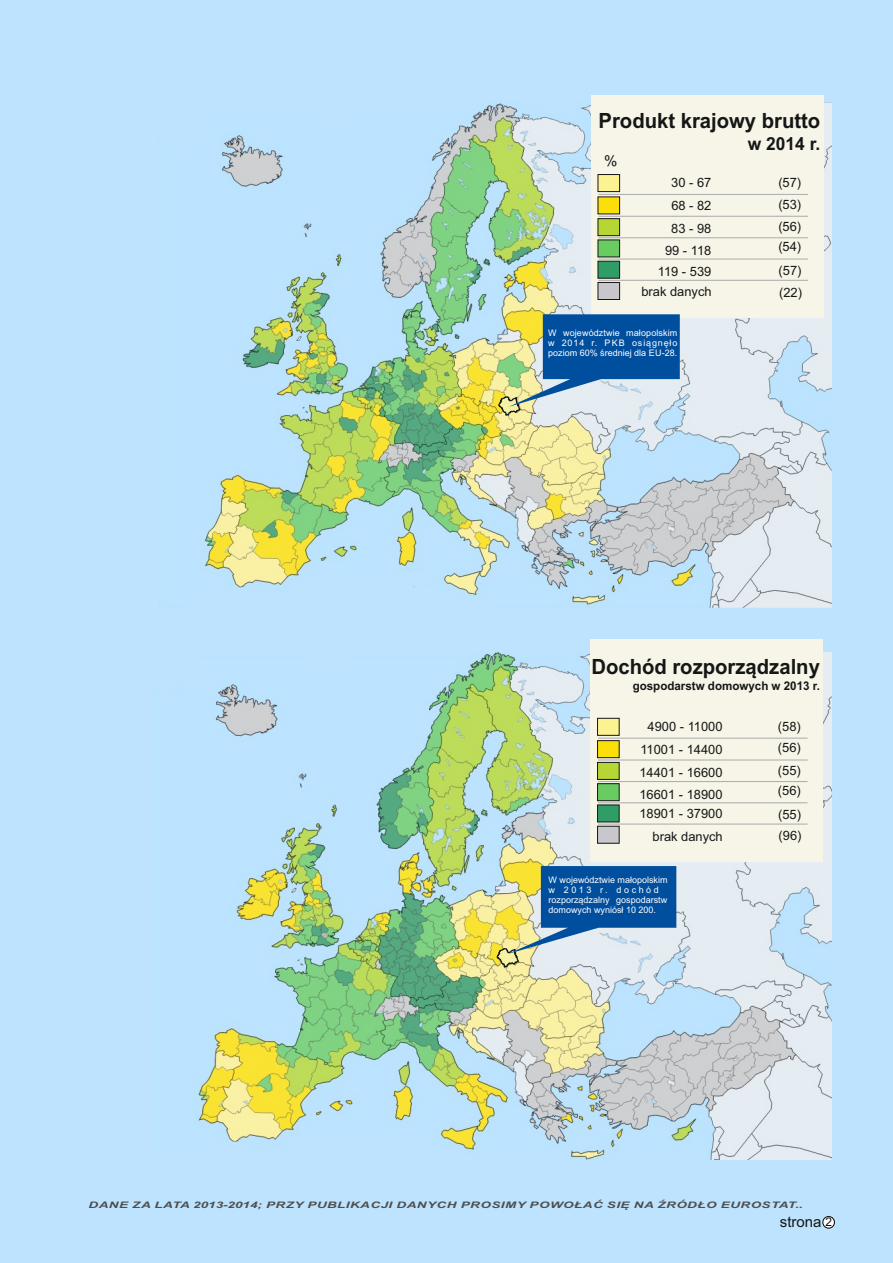
<style>
.page{position:relative;width:893px;height:1263px;background:#bde3ff}
.page>*{position:absolute;margin:0;border:0;box-sizing:border-box;transform-origin:0 0}
.t1{font:700 21px "Arial";color:#151616;scale:.96 1}
.t2{font:700 18px "Arial";color:#151616;scale:.96 1}
.t3{font:15px "Arial";color:#151616}
.t4{font:12.9px/22.2px "Arial";color:#151616}
.t5{font:700 12px "Arial";color:#151616;scale:.96 1}
.t6{font:11.85px "Arial";color:#151616}
.t7{font:9px/10.1px "Arial";color:#fff}
.t8{font:italic 700 9px "Arial";letter-spacing:.035em;color:#4e4e4d;scale:1.5 1}
</style>
<div class="page">
<div style="left:822px;top:1216px;width:13px;height:13px;background:#fff;border:1px solid #151616;border-radius:50%"></div>
<img style="left:198px;top:652px;width:634px;height:508px">
<svg style="left:496px;top:866px;width:180px;height:103px;background:#7a9faf"></svg>
<div style="left:591px;top:639px;width:232px;height:222px;background:#f7f5e8"></div>
<svg style="left:597px;top:717px;width:23px;height:127px;background:#9ab366"></svg>
<hr style="left:598px;top:738px;width:210px;height:1px;background:#afb0b0">
<hr style="left:598px;top:759px;width:210px;height:1px;background:#afb0b0">
<hr style="left:598px;top:781px;width:210px;height:1px;background:#afb0b0">
<hr style="left:598px;top:802px;width:210px;height:1px;background:#afb0b0">
<hr style="left:598px;top:823px;width:210px;height:2px;background:#afb0b0">
<img style="left:204px;top:103px;width:628px;height:505px">
<div style="left:591px;top:96px;width:232px;height:222px;background:#f7f5e8"></div>
<svg style="left:597px;top:174px;width:23px;height:126px;background:#9bb467"></svg>
<hr style="left:598px;top:194px;width:210px;height:1px;background:#afb0b0">
<hr style="left:598px;top:216px;width:210px;height:1px;background:#afb0b0">
<hr style="left:598px;top:237px;width:210px;height:1px;background:#afb0b0">
<hr style="left:598px;top:258px;width:210px;height:2px;background:#afb0b0">
<hr style="left:598px;top:280px;width:210px;height:1px;background:#afb0b0">
<svg style="left:498px;top:314px;width:182px;height:103px;background:#6f99af"></svg>
<h1 class="t1" style="left:599px;top:113px;width:233px">Produkt krajowy brutto</h1>
<h2 class="t2" style="left:748px;top:137px;width:77px">w 2014 r.</h2>
<h3 class="t3" style="left:604px;top:155px;width:15px">%</h3>
<h3 class="t4" style="left:658px;top:173px;width:55px;text-align:right">30 - 67<br>68 - 82<br>83 - 98<br>99 - 118<br>119 - 539</h3>
<h3 class="t4" style="left:641px;top:281px;width:72px">brak danych</h3>
<p class="t7" style="left:548px;top:329px;width:131px;text-align:justify">W województwie małopolskim w 2014 r. PKB osiągnęło poziom 60% średniej dla EU-28.</p>
<h3 class="t4" style="left:778px;top:172px;width:24px">(57)</h3>
<h3 class="t4" style="left:778px;top:194px;width:24px">(53) (56)</h3>
<h3 class="t4" style="left:778px;top:237px;width:24px">(54)</h3>
<h3 class="t4" style="left:779px;top:260px;width:25px">(57) (22)</h3>
<h1 class="t1" style="left:591px;top:659px;width:240px">Dochód rozporządzalny</h1>
<h3 class="t5" style="left:633px;top:681px;width:197px">gospodarstw domowych w 2013 r.</h3>
<h3 class="t4" style="left:639px;top:716px;width:85px;line-height:22.6px;text-align:justify;text-indent:8px">4900 - 11000<br>11001 - 14400<br>14401 - 16600<br>16601 - 18900</h3>
<h3 class="t4" style="left:639px;top:804px;width:85px;text-align:right">18901 - 37900 brak danych</h3>
<p class="t7" style="left:548px;top:876px;width:121px">W województwie małopolskim w 2013 r. dochód rozporządzalny gospodarstw domowych wyniósł 10 200.</p>
<h3 class="t4" style="left:778px;top:716px;width:24px">(58)</h3>
<h3 class="t4" style="left:778px;top:738px;width:24px">(56) (55)</h3>
<h3 class="t4" style="left:778px;top:781px;width:24px">(56)</h3>
<h3 class="t4" style="left:778px;top:804px;width:25px">(55) (96)</h3>
<p class="t8" style="left:89px;top:1202px;width:478px">DANE ZA LATA 2013-2014; PRZY PUBLIKACJI DANYCH PROSIMY POWOŁAĆ SIĘ NA ŹRÓDŁO EUROSTAT..</p>
<h3 class="t3" style="left:780px;top:1216px;width:43px">strona</h3>
<h3 class="t6" style="left:825px;top:1218px;width:8px">2</h3>
</div>
